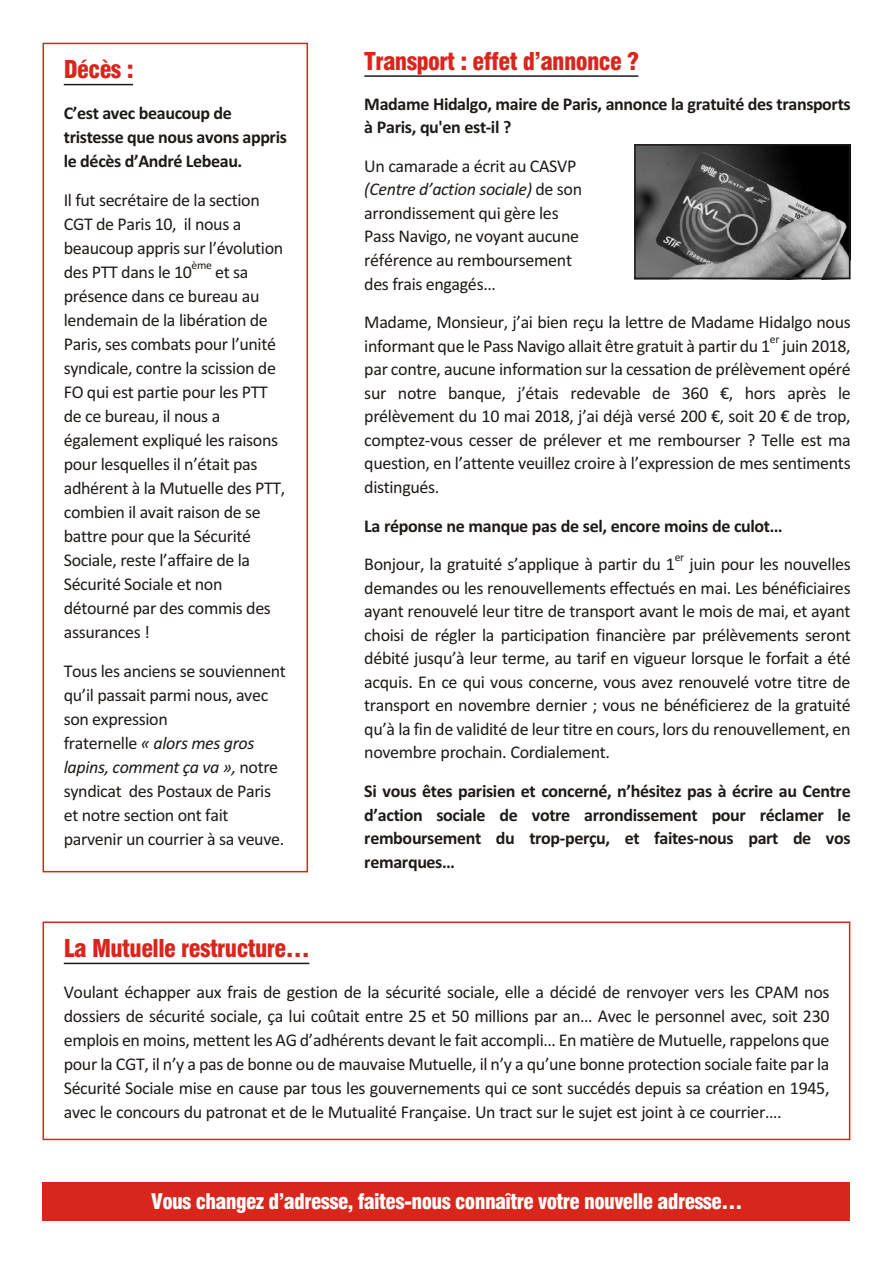
<style>
.page{position:relative;width:894px;height:1263px;background:#fff}
.page>*{position:absolute;margin:0;border:0;box-sizing:border-box;transform-origin:0 0}
.t1{font:24px "Swis 721 Blk Cn BT";letter-spacing:-.025em;color:#d9261c}
.t2{font:21px "Swis 721 Blk Cn BT";letter-spacing:-.03em;color:#fff}
.t3{font:18px/24px "Calibri";letter-spacing:-.02em;color:#1f1a17}
.t4{font:700 18px/23.5px "Calibri";letter-spacing:-.02em;color:#1f1a17}
.t5{font:11.7px "Calibri";letter-spacing:-.03em;color:#1f1a17}
.s1{font-style:italic}
</style>
<div class="page">
<hr style="left:64px;top:84px;width:69px;height:1px;background:#1f1a17">
<div style="left:43px;top:43px;width:265px;height:829px;border:2px solid #d9261c"></div>
<div style="left:43px;top:1182px;width:807px;height:38px;background:#d9261c"></div>
<hr style="left:364px;top:75px;width:274px;height:2px;background:#1f1a17">
<hr style="left:64px;top:963px;width:245px;height:1px;background:#1f1a17">
<div style="left:43px;top:922px;width:807px;height:218px;border:2px solid #d9261c"></div>
<img style="left:637px;top:147px;width:210px;height:129px">
<div style="left:634px;top:144px;width:216px;height:135px;border:2px solid #1f1a17"></div>
<h1 class="t1" style="left:64px;top:60px;width:71px">Décès :</h1>
<p class="t4" style="left:64px;top:102px;width:225px;line-height:24px">C’est avec beaucoup de tristesse que nous avons appris le décès d’André Lebeau.</p>
<p class="t3" style="left:64px;top:189px;width:221px">Il fut secrétaire de la section<br>CGT de Paris 10, il nous a beaucoup appris sur l’évolution des PTT dans le 10</p>
<p class="t5" style="left:192px;top:260px;width:22px">ème</p>
<p class="t3" style="left:64px;top:261px;width:223px;text-indent:151px">et sa présence dans ce bureau au lendemain de la libération de<br>Paris, ses combats pour l’unité syndicale, contre la scission de<br>FO qui est partie pour les PTT de ce bureau, il nous a également expliqué les raisons pour lesquelles il n’était pas adhérent à la Mutuelle des PTT, combien il avait raison de se battre pour que la Sécurité<br>Sociale, reste l’affaire de la<br>Sécurité Sociale et non détourné par des commis des assurances !</p>
<p class="t3" style="left:64px;top:660px;width:224px">Tous les anciens se souviennent qu’il passait parmi nous, avec son expression<br>fraternelle <span class="s1">« alors mes gros lapins, comment ça va »,</span> notre syndicat des Postaux de Paris et notre section ont fait parvenir un courrier à sa veuve.</p>
<h1 class="t1" style="left:364px;top:51px;width:276px">Transport : effet d’annonce ?</h1>
<p class="t4" style="left:364px;top:93px;width:488px">Madame Hidalgo, maire de Paris, annonce la gratuité des transports à Paris, qu'en est-il ?</p>
<p class="t3" style="left:364px;top:156px;width:219px;line-height:23.5px">Un camarade a écrit au CASVP <span class="s1">(Centre d’action sociale)</span> de son arrondissement qui gère les<br>Pass Navigo, ne voyant aucune référence au remboursement des frais engagés…</p>
<p class="t3" style="left:364px;top:312px;width:488px;line-height:23.5px">Madame, Monsieur, j’ai bien reçu la lettre de Madame Hidalgo nous informant que le Pass Navigo allait être gratuit à partir du 1</p>
<p class="t5" style="left:770px;top:334px;width:11px">er</p>
<p class="t3" style="left:364px;top:335px;width:488px;line-height:23.5px;text-align:justify;text-indent:418px">juin 2018, par contre, aucune information sur la cessation de prélèvement opéré sur notre banque, j’étais redevable de 360 €, hors après le prélèvement du 10 mai 2018, j’ai déjà versé 200 €, soit 20 € de trop, comptez-vous cesser de prélever et me rembourser ? Telle est ma question, en l’attente veuillez croire à l’expression de mes sentiments distingués.</p>
<p class="t4" style="left:364px;top:515px;width:420px">La réponse ne manque pas de sel, encore moins de culot…</p>
<p class="t3" style="left:364px;top:554px;width:312px">Bonjour, la gratuité s’applique à partir du 1</p>
<p class="t5" style="left:675px;top:553px;width:11px">er</p>
<p class="t3" style="left:364px;top:554px;width:488px;line-height:23.5px;text-align:justify;text-indent:325px">juin pour les nouvelles demandes ou les renouvellements effectués en mai. Les bénéficiaires ayant renouvelé leur titre de transport avant le mois de mai, et ayant choisi de régler la participation financière par prélèvements seront débité jusqu’à leur terme, au tarif en vigueur lorsque le forfait a été acquis. En ce qui vous concerne, vous avez renouvelé votre titre de transport en novembre dernier ; vous ne bénéficierez de la gratuité qu’à la fin de validité de leur titre en cours, lors du renouvellement, en novembre prochain. Cordialement.</p>
<p class="t4" style="left:364px;top:781px;width:488px;text-align:justify">Si vous êtes parisien et concerné, n’hésitez pas à écrire au Centre d’action sociale de votre arrondissement pour réclamer le remboursement du trop-perçu, et faites-nous part de vos remarques…</p>
<h1 class="t1" style="left:64px;top:939px;width:248px">La Mutuelle restructure…</h1>
<p class="t3" style="left:64px;top:981px;width:767px;text-align:justify">Voulant échapper aux frais de gestion de la sécurité sociale, elle a décidé de renvoyer vers les CPAM nos dossiers de sécurité sociale, ça lui coûtait entre 25 et 50 millions par an… Avec le personnel avec, soit 230 emplois en moins, mettent les AG d’adhérents devant le fait accompli… En matière de Mutuelle, rappelons que pour la CGT, il n’y a pas de bonne ou de mauvaise Mutuelle, il n’y a qu’une bonne protection sociale faite par la Sécurité Sociale mise en cause par tous les gouvernements qui ce sont succédés depuis sa création en 1945, avec le concours du patronat et de le Mutualité Française. Un tract sur le sujet est joint à ce courrier….</p>
<p class="t2" style="left:151px;top:1193px;width:593px">Vous changez d’adresse, faites-nous connaître votre nouvelle adresse…</p>
</div>
